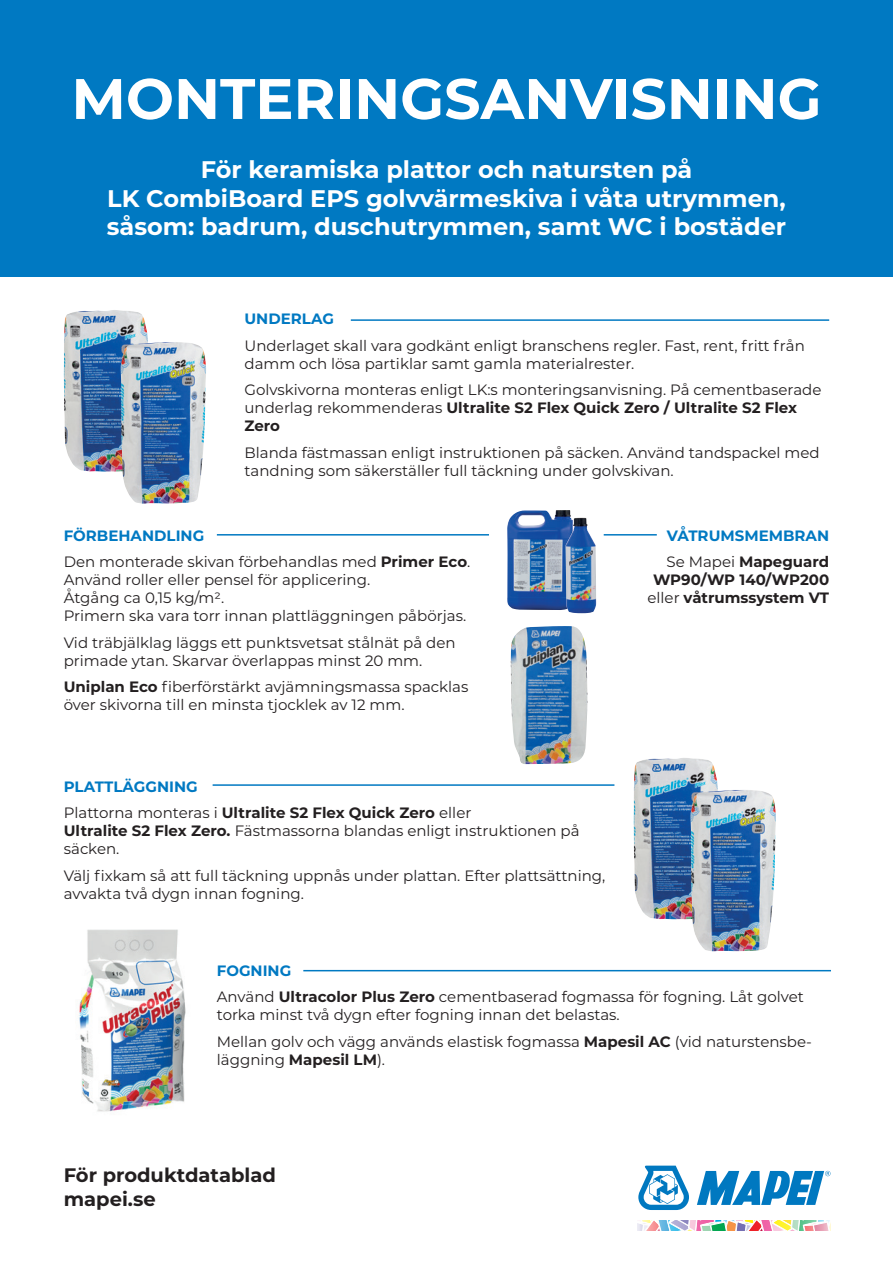
<style>
.page{position:relative;width:893px;height:1263px;background:#fff}
.page>*{position:absolute;margin:0;border:0;box-sizing:border-box;transform-origin:0 0}
.t1{font:700 57px "Montserrat";color:#fff}
.t2{font:700 24px/28.8px "Montserrat";color:#fff;text-align:center}
.t3{font:700 19.5px/23.4px "Montserrat";color:#231f20}
.t4{font:15px/18px "Montserrat";color:#231f20}
.t5{font:700 15px/18px "Montserrat";color:#231f20;text-align:center}
.t6{font:700 15px/26.5px "Montserrat";color:#0079c2}
.s1{font-weight:700}
.s2{font-weight:700;color:#0079c2}
.s3{color:#0079c2}
.s4{font-weight:400}
.s5{font-weight:400;color:#231f20}
.s6{color:#231f20}
</style>
<div class="page">
<img style="left:510px;top:626px;width:77px;height:138px">
<img style="left:79px;top:929px;width:107px;height:183px">
<svg style="left:638px;top:1220px;width:193px;height:11px"></svg>
<svg style="left:638px;top:1165px;width:51px;height:45px"></svg>
<svg style="left:697px;top:1171px;width:133px;height:34px"></svg>
<div style="left:0;top:0;width:893px;height:276px;background:#0079c2"></div>
<hr style="left:351px;top:319px;width:478px;height:2px;background:#0079c2">
<hr style="left:217px;top:534px;width:272px;height:1px;background:#0079c2">
<hr style="left:604px;top:534px;width:53px;height:1px;background:#0079c2">
<hr style="left:213px;top:784px;width:401px;height:2px;background:#0079c2">
<hr style="left:303px;top:970px;width:528px;height:1px;background:#0079c2">
<img style="left:507px;top:510px;width:64px;height:100px">
<img style="left:566px;top:518px;width:30px;height:95px">
<img style="left:64px;top:310px;width:84px;height:162px">
<img style="left:634px;top:758px;width:84px;height:161px">
<img style="left:121px;top:342px;width:85px;height:162px">
<img style="left:691px;top:790px;width:85px;height:161px">
<h1 class="t1" style="left:71px;top:58px;width:752px">MONTERINGSANVISNING</h1>
<h2 class="t2" style="left:107px;top:154px;width:681px">För keramiska plattor och natursten på<br>LK CombiBoard EPS golvvärmeskiva i våta utrymmen, såsom: badrum, duschutrymmen, samt WC i bostäder</h2>
<p class="t6" style="left:244px;top:305px;width:91px">UNDERLAG</p>
<p class="t4" style="left:244px;top:336px;width:562px">Underlaget skall vara godkänt enligt branschens regler. Fast, rent, fritt från damm och lösa partiklar samt gamla materialrester.</p>
<p class="t4" style="left:244px;top:381px;width:578px">Golvskivorna monteras enligt LK:s monteringsanvisning. På cementbaserade underlag rekommenderas <span class="s1">Ultralite S2 Flex Quick Zero / Ultralite S2 Flex<br>Zero</span></p>
<p class="t4" style="left:244px;top:443px;width:577px">Blanda fästmassan enligt instruktionen på säcken. Använd tandspackel med tandning som säkerställer full täckning under golvskivan.</p>
<p class="t4" style="left:64px;top:521px;width:408px;line-height:26.5px"><span class="s2">FÖRBEHANDLING<br></span>Den monterade skivan förbehandlas med <span class="s1">Primer Eco</span>.</p>
<p class="t4" style="left:64px;top:570px;width:404px">Använd roller eller pensel för applicering.<br>Åtgång ca 0,15 kg/m2.<br>Primern ska vara torr innan plattläggningen påbörjas.</p>
<p class="t4" style="left:64px;top:633px;width:393px">Vid träbjälklag läggs ett punktsvetsat stålnät på den primade ytan. Skarvar överlappas minst 20 mm.</p>
<p class="t4" style="left:64px;top:677px;width:406px"><span class="s1">Uniplan Eco</span> fiberförstärkt avjämningsmassa spacklas över skivorna till en minsta tjocklek av 12 mm.</p>
<p class="t5" style="left:64px;top:772px;width:409px;line-height:26.5px;text-align:left"><span class="s3">PLATTLÄGGNING<br></span><span class="s4">Plattorna monteras i</span> Ultralite S2 Flex Quick Zero <span class="s4">eller</span></p>
<p class="t4" style="left:64px;top:821px;width:517px"><span class="s1">Ultralite S2 Flex Zero.</span> Fästmassorna blandas enligt instruktionen på säcken.</p>
<p class="t4" style="left:64px;top:866px;width:543px">Välj fixkam så att full täckning uppnås under plattan. Efter plattsättning, avvakta två dygn innan fogning.</p>
<p class="t6" style="left:666px;top:521px;width:164px">VÅTRUMSMEMBRAN<br><span class="s5">Se Mapei</span> <span class="s6">Mapeguard</span></p>
<p class="t5" style="left:647px;top:570px;width:183px">WP90/WP 140/WP200 <span class="s4">eller</span> våtrumssystem VT</p>
<p class="t4" style="left:217px;top:957px;width:589px;line-height:26.5px"><span class="s2">FOGNING<br></span>Använd <span class="s1">Ultracolor Plus Zero</span> cementbaserad fogmassa för fogning. Låt golvet</p>
<p class="t4" style="left:217px;top:1001px;width:597px;line-height:26.5px">torka minst två dygn efter fogning innan det belastas.<br>Mellan golv och vägg används elastisk fogmassa <span class="s1">Mapesil AC</span> (vid naturstensbe-</p>
<p class="t4" style="left:217px;top:1050px;width:170px">läggning <span class="s1">Mapesil LM</span>).</p>
<h3 class="t3" style="left:64px;top:1163px;width:214px">För produktdatablad mapei.se</h3>
</div>
